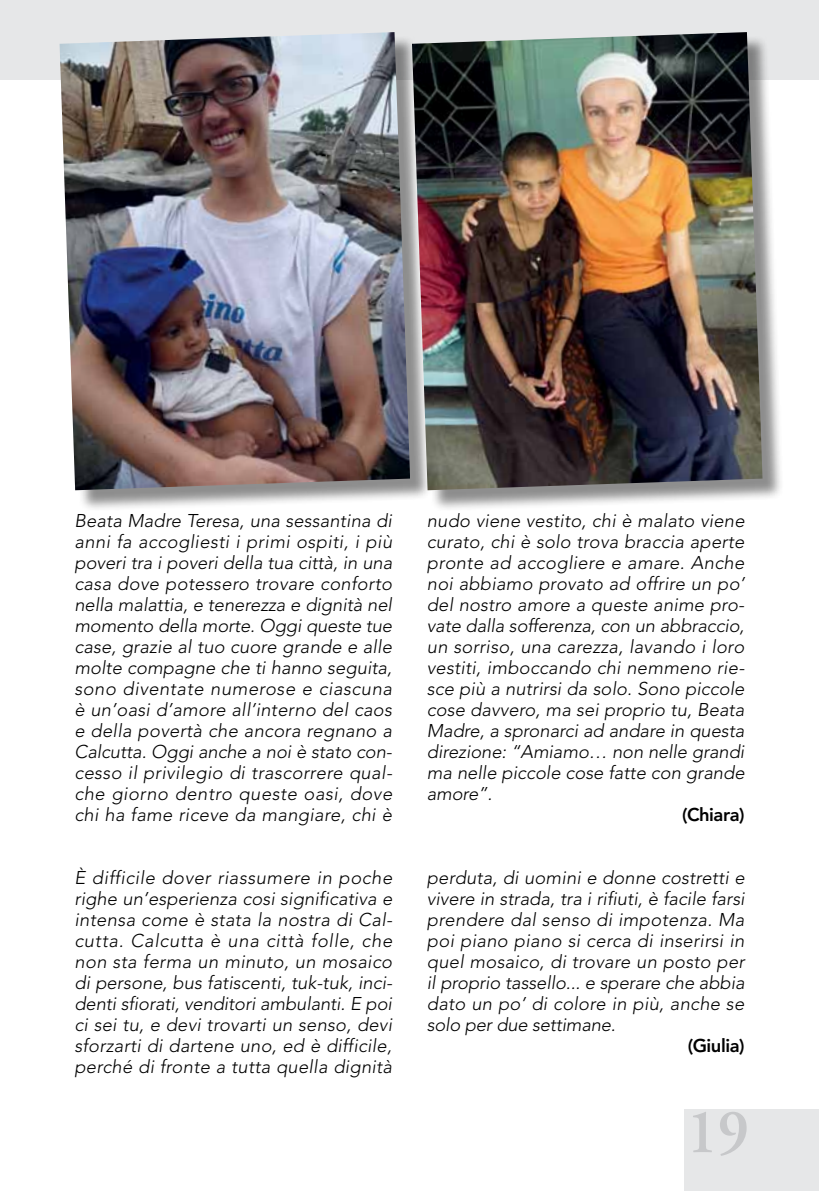
<style>
.page{position:relative;width:819px;height:1191px;background:#fff}
.page>*{position:absolute;margin:0;border:0;box-sizing:border-box;transform-origin:0 0}
.t1{font:600 63px "Adobe Garamond Pro";color:#c7c8ca}
.t2{font:italic 300 18.38px/21px "Avenir";letter-spacing:.015em;color:#000;text-align:justify}
.t3{font:800 18.38px "Avenir";letter-spacing:-.025em;color:#000}
</style>
<div class="page">
<div style="left:0;top:0;width:819px;height:79px;background:#e6e7e8"></div>
<div style="left:685px;top:1109px;width:134px;height:82px;background:#e6e7e8"></div>
<div style="left:63px;top:35px;width:368px;height:477px;background:#000;opacity:.45"></div>
<img style="left:60px;top:32px;width:350px;height:458px">
<div style="left:415px;top:35px;width:369px;height:477px;background:#000;opacity:.45"></div>
<img style="left:412px;top:32px;width:350px;height:458px">
<p class="t2" style="left:74px;top:510px;width:319px">Beata Madre Teresa, una sessantina di anni fa accogliesti i primi ospiti, i più poveri tra i poveri della tua città, in una casa dove potessero trovare conforto nella malattia, e tenerezza e dignità nel momento della morte. Oggi queste tue case, grazie al tuo cuore grande e alle molte compagne che ti hanno seguita, sono diventate numerose e ciascuna è un’oasi d’amore all’interno del caos e della povertà che ancora regnano a Calcutta. Oggi anche a noi è stato con&shy;cesso il privilegio di trascorrere qual&shy;che giorno dentro queste oasi, dove chi ha fame riceve da mangiare, chi è</p>
<p class="t2" style="left:427px;top:510px;width:319px">nudo viene vestito, chi è malato viene curato, chi è solo trova braccia aperte pronte ad accogliere e amare. Anche noi abbiamo provato ad offrire un po’ del nostro amore a queste anime pro&shy;vate dalla sofferenza, con un abbraccio, un sorriso, una carezza, lavando i loro vestiti, imboccando chi nemmeno rie&shy;sce più a nutrirsi da solo. Sono piccole cose davvero, ma sei proprio tu, Beata Madre, a spronarci ad andare in questa direzione: “Amiamo… non nelle grandi ma nelle piccole cose fatte con grande amore”.</p>
<p class="t3" style="left:682px;top:804px;width:64px">(Chiara)</p>
<p class="t2" style="left:74px;top:867px;width:319px">È difficile dover riassumere in poche righe un’esperienza cosi significativa e intensa come è stata la nostra di Cal&shy;cutta. Calcutta è una città folle, che non sta ferma un minuto, un mosaico di persone, bus fatiscenti, tuk-tuk, inci&shy;denti sfiorati, venditori ambulanti. E poi ci sei tu, e devi trovarti un senso, devi sforzarti di dartene uno, ed è difficile, perché di fronte a tutta quella dignità</p>
<p class="t2" style="left:427px;top:867px;width:319px">perduta, di uomini e donne costretti e vivere in strada, tra i rifiuti, è facile farsi prendere dal senso di impotenza. Ma poi piano piano si cerca di inserirsi in quel mosaico, di trovare un posto per il proprio tassello... e sperare che abbia dato un po’ di colore in più, anche se solo per due settimane.</p>
<p class="t3" style="left:687px;top:1035px;width:58px">(Giulia)</p>
<h1 class="t1" style="left:685px;top:1095px;width:65px">19</h1>
</div>
